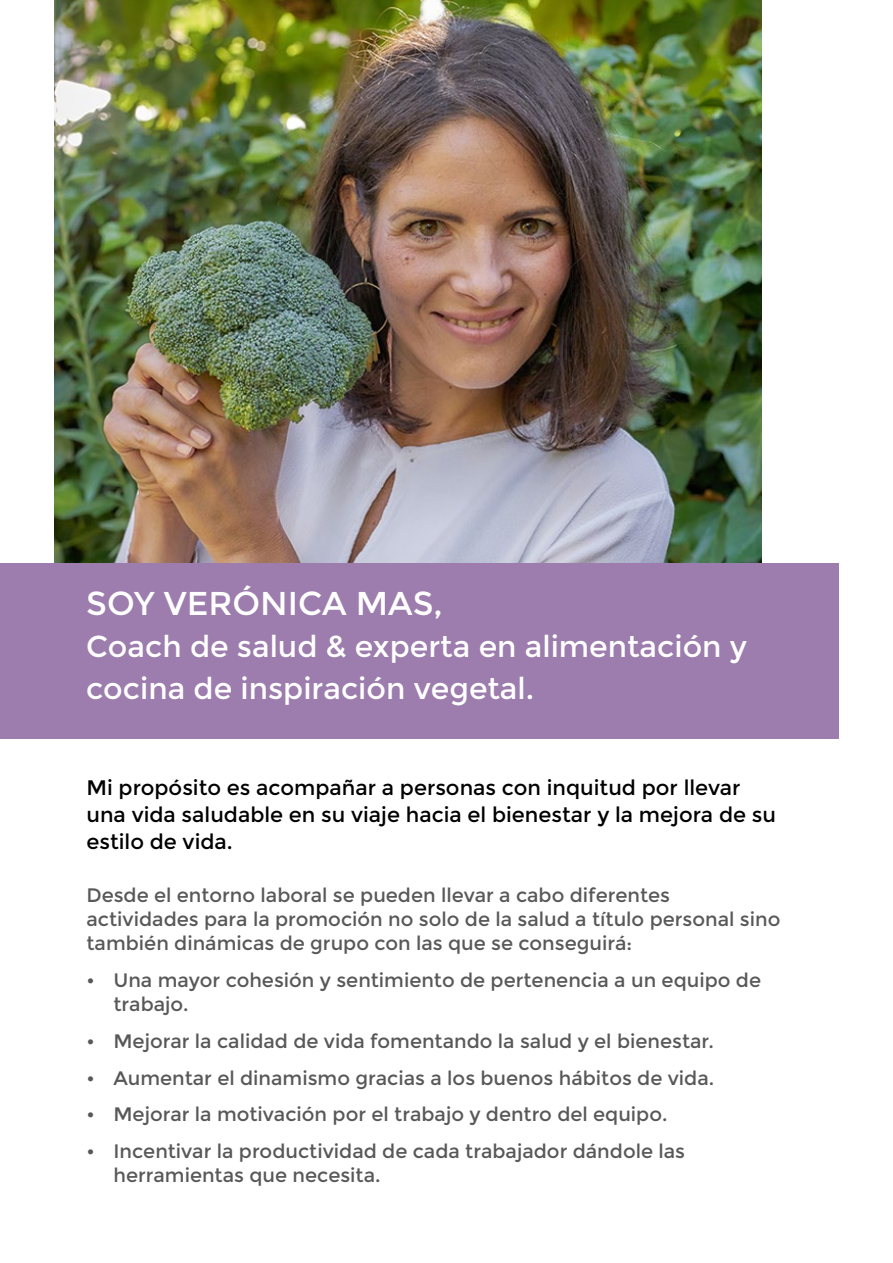
<style>
.page{position:relative;width:893px;height:1263px;background:#fff}
.page>*{position:absolute;margin:0;border:0;box-sizing:border-box;transform-origin:0 0}
.t1{font:33px "Montserrat";color:#fff}
.t2{font:30px/42px "Montserrat";color:#fff}
.t3{font:21px/27px "Montserrat";color:#000}
.t4{font:19.5px/24px "Montserrat";color:#595858}
</style>
<div class="page">
<img style="left:54px;top:0;width:708px;height:563px">
<div style="left:0;top:563px;width:839px;height:175px;background:#9c7dad"></div>
<h1 class="t1" style="left:86px;top:584px;width:358px">SOY VERÓNICA MAS,</h1>
<h2 class="t2" style="left:86px;top:626px;width:662px">Coach de salud &amp; experta en alimentación y cocina de inspiración vegetal.</h2>
<p class="t3" style="left:86px;top:774px;width:691px">Mi propósito es acompañar a personas con inquitud por llevar una vida saludable en su viaje hacia el bienestar y la mejora de su estilo de vida.</p>
<p class="t4" style="left:86px;top:884px;width:695px">Desde el entorno laboral se pueden llevar a cabo diferentes actividades para la promoción no solo de la salud a título personal sino también dinámicas de grupo con las que se conseguirá:</p>
<p class="t4" style="left:113px;top:968px;width:649px;text-indent:-27px">• Una mayor cohesión y sentimiento de pertenencia a un equipo de trabajo.</p>
<p class="t4" style="left:86px;top:1029px;width:629px">• Mejorar la calidad de vida fomentando la salud y el bienestar.</p>
<p class="t4" style="left:86px;top:1066px;width:629px">• Aumentar el dinamismo gracias a los buenos hábitos de vida.</p>
<p class="t4" style="left:86px;top:1103px;width:583px">• Mejorar la motivación por el trabajo y dentro del equipo.</p>
<p class="t4" style="left:113px;top:1139px;width:573px;text-indent:-27px">• Incentivar la productividad de cada trabajador dándole las herramientas que necesita.</p>
</div>
